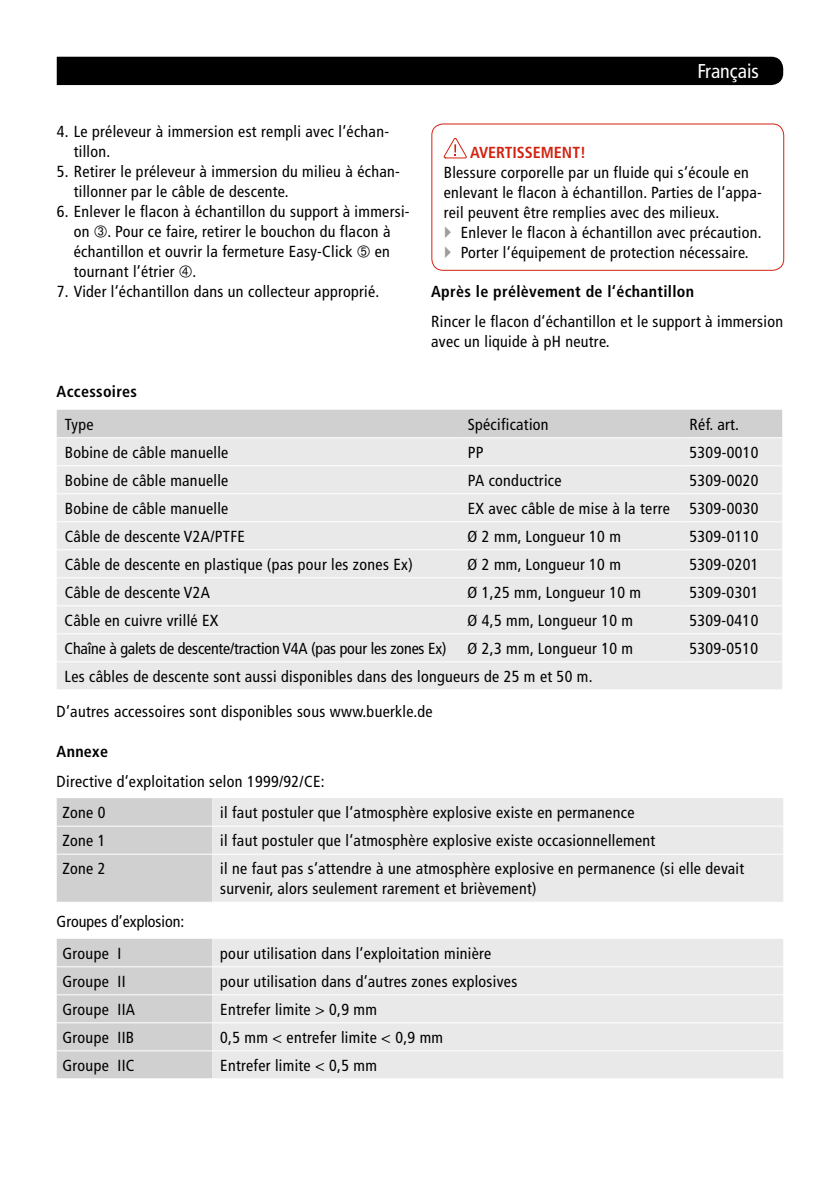
<style>
.page{position:relative;width:840px;height:1191px;background:#fff}
.page>*{position:absolute;margin:0;border:0;box-sizing:border-box;transform-origin:0 0}
.t1{font:condensed 20px "Frutiger";color:#fff}
.t2{font:condensed 16px/20px "Frutiger";letter-spacing:.02em;color:#000}
.t3{font:condensed 16px "Frutiger";letter-spacing:-.01em;color:#000}
.t4{font:700 condensed 16px "Frutiger";letter-spacing:.02em;color:#000}
.t5{font:condensed 16px "Frutiger";color:#000}
.t6{font:700 condensed 16px "Frutiger";color:#d32210}
</style>
<div class="page">
<div style="left:57px;top:57px;width:725px;height:28px;background:#000"></div>
<svg style="left:443px;top:138px;width:23px;height:20px"></svg>
<div style="left:431px;top:123px;width:352px;height:148px;border:1px solid #d32210;border-radius:11px"></div>
<div style="left:57px;top:410px;width:724px;height:27px;background:#d0d0d0"></div>
<div style="left:57px;top:438px;width:724px;height:251px;background:#e9e9e9"></div>
<hr style="left:57px;top:465px;width:402px;height:1px;background:#fff">
<hr style="left:459px;top:465px;width:222px;height:1px;background:#fff">
<hr style="left:681px;top:465px;width:100px;height:1px;background:#fff">
<hr style="left:57px;top:493px;width:402px;height:1px;background:#fff">
<hr style="left:459px;top:493px;width:222px;height:1px;background:#fff">
<hr style="left:681px;top:493px;width:100px;height:1px;background:#fff">
<hr style="left:57px;top:521px;width:402px;height:1px;background:#fff">
<hr style="left:459px;top:521px;width:222px;height:1px;background:#fff">
<hr style="left:681px;top:521px;width:100px;height:1px;background:#fff">
<hr style="left:57px;top:549px;width:402px;height:1px;background:#fff">
<hr style="left:459px;top:549px;width:222px;height:1px;background:#fff">
<hr style="left:681px;top:549px;width:100px;height:1px;background:#fff">
<hr style="left:57px;top:577px;width:402px;height:1px;background:#fff">
<hr style="left:459px;top:577px;width:222px;height:1px;background:#fff">
<hr style="left:681px;top:577px;width:100px;height:1px;background:#fff">
<hr style="left:57px;top:605px;width:402px;height:1px;background:#fff">
<hr style="left:459px;top:605px;width:222px;height:1px;background:#fff">
<hr style="left:681px;top:605px;width:100px;height:1px;background:#fff">
<hr style="left:57px;top:633px;width:402px;height:1px;background:#fff">
<hr style="left:459px;top:633px;width:222px;height:1px;background:#fff">
<hr style="left:681px;top:633px;width:100px;height:1px;background:#fff">
<hr style="left:57px;top:661px;width:402px;height:1px;background:#fff">
<hr style="left:459px;top:661px;width:222px;height:1px;background:#fff">
<hr style="left:681px;top:661px;width:100px;height:1px;background:#fff">
<div style="left:57px;top:798px;width:155px;height:103px;background:#d0d0d0"></div>
<div style="left:212px;top:798px;width:570px;height:103px;background:#e9e9e9"></div>
<hr style="left:57px;top:825px;width:155px;height:1px;background:#fff">
<hr style="left:212px;top:825px;width:570px;height:1px;background:#fff">
<hr style="left:57px;top:853px;width:155px;height:1px;background:#fff">
<hr style="left:212px;top:853px;width:570px;height:1px;background:#fff">
<div style="left:57px;top:939px;width:155px;height:139px;background:#d0d0d0"></div>
<div style="left:212px;top:939px;width:570px;height:139px;background:#e9e9e9"></div>
<hr style="left:57px;top:966px;width:155px;height:1px;background:#fff">
<hr style="left:212px;top:966px;width:570px;height:1px;background:#fff">
<hr style="left:57px;top:994px;width:155px;height:1px;background:#fff">
<hr style="left:212px;top:994px;width:570px;height:1px;background:#fff">
<hr style="left:57px;top:1022px;width:155px;height:1px;background:#fff">
<hr style="left:212px;top:1022px;width:570px;height:1px;background:#fff">
<hr style="left:57px;top:1050px;width:155px;height:1px;background:#fff">
<hr style="left:212px;top:1050px;width:570px;height:1px;background:#fff">
<p class="t2" style="left:74px;top:121px;width:317px;text-indent:-17px">4. Le préleveur à immersion est rempli avec l‘échan&shy;tillon.</p>
<p class="t2" style="left:74px;top:161px;width:327px;text-indent:-17px">5. Retirer le préleveur à immersion du milieu à échan&shy;tillonner par le câble de descente.</p>
<p class="t2" style="left:74px;top:201px;width:337px;text-indent:-17px">6. Enlever le flacon à échantillon du support à immersi&shy;on . Pour ce faire, retirer le bouchon du flacon à échantillon et ouvrir la fermeture Easy-Click</p>
<p class="t2" style="left:374px;top:241px;width:17px">en</p>
<p class="t2" style="left:74px;top:261px;width:124px">tournant l‘étrier .</p>
<p class="t2" style="left:57px;top:281px;width:324px">7. Vider l‘échantillon dans un collecteur approprié.</p>
<p class="t4" style="left:57px;top:382px;width:82px">Accessoires</p>
<p class="t1" style="left:697px;top:60px;width:63px">Français</p>
<p class="t6" style="left:470px;top:143px;width:117px">AVERTISSEMENT!</p>
<p class="t2" style="left:443px;top:163px;width:319px">Blessure corporelle par un fluide qui s‘écoule en enlevant le flacon à échantillon. Parties de l‘appa&shy;reil peuvent être remplies avec des milieux.</p>
<p class="t2" style="left:460px;top:223px;width:302px">Enlever le flacon à échantillon avec précaution.<br>Porter l‘équipement de protection nécessaire.</p>
<p class="t4" style="left:431px;top:282px;width:264px">Après le prélèvement de l‘échantillon</p>
<p class="t2" style="left:431px;top:311px;width:353px">Rincer le flacon d‘échantillon et le support à immersion avec un liquide à pH neutre.</p>
<p class="t2" style="left:65px;top:414px;width:30px">Type</p>
<p class="t2" style="left:467px;top:414px;width:82px">Spécification</p>
<p class="t2" style="left:689px;top:414px;width:51px">Réf. art.</p>
<p class="t2" style="left:65px;top:442px;width:165px">Bobine de câble manuelle</p>
<p class="t2" style="left:467px;top:442px;width:17px">PP</p>
<p class="t2" style="left:689px;top:442px;width:70px">5309-0010</p>
<p class="t2" style="left:65px;top:470px;width:165px">Bobine de câble manuelle</p>
<p class="t2" style="left:467px;top:470px;width:95px">PA conductrice</p>
<p class="t2" style="left:689px;top:470px;width:70px">5309-0020</p>
<p class="t2" style="left:65px;top:498px;width:165px">Bobine de câble manuelle</p>
<p class="t2" style="left:467px;top:498px;width:292px">EX avec câble de mise à la terre 5309-0030</p>
<p class="t2" style="left:65px;top:526px;width:182px">Câble de descente V2A/PTFE</p>
<p class="t2" style="left:467px;top:526px;width:155px">Ø 2 mm, Longueur 10 m</p>
<p class="t2" style="left:689px;top:526px;width:70px">5309-0110</p>
<p class="t2" style="left:65px;top:554px;width:349px">Câble de descente en plastique (pas pour les zones Ex)</p>
<p class="t2" style="left:467px;top:554px;width:155px">Ø 2 mm, Longueur 10 m</p>
<p class="t2" style="left:689px;top:554px;width:70px">5309-0201</p>
<p class="t2" style="left:65px;top:582px;width:147px">Câble de descente V2A</p>
<p class="t2" style="left:467px;top:582px;width:175px">Ø 1,25 mm, Longueur 10 m</p>
<p class="t2" style="left:689px;top:582px;width:70px">5309-0301</p>
<p class="t2" style="left:65px;top:610px;width:155px">Câble en cuivre vrillé EX</p>
<p class="t2" style="left:467px;top:610px;width:167px">Ø 4,5 mm, Longueur 10 m</p>
<p class="t2" style="left:689px;top:610px;width:70px">5309-0410</p>
<p class="t3" style="left:65px;top:639px;width:383px">Chaîne à galets de descente/traction V4A (pas pour les zones Ex)</p>
<p class="t2" style="left:467px;top:638px;width:167px">Ø 2,3 mm, Longueur 10 m</p>
<p class="t2" style="left:689px;top:638px;width:70px">5309-0510</p>
<p class="t2" style="left:65px;top:666px;width:529px">Les câbles de descente sont aussi disponibles dans des longueurs de 25 m et 50 m.</p>
<p class="t2" style="left:57px;top:701px;width:377px">D‘autres accessoires sont disponibles sous www.buerkle.de</p>
<p class="t4" style="left:57px;top:742px;width:53px">Annexe</p>
<p class="t2" style="left:57px;top:771px;width:269px">Directive d‘exploitation selon 1999/92/CE:</p>
<p class="t2" style="left:62px;top:802px;width:45px">Zone 0</p>
<p class="t2" style="left:220px;top:802px;width:415px">il faut postuler que l‘atmosphère explosive existe en permanence</p>
<p class="t2" style="left:62px;top:830px;width:45px">Zone 1</p>
<p class="t2" style="left:220px;top:830px;width:436px">il faut postuler que l‘atmosphère explosive existe occasionnellement</p>
<p class="t2" style="left:62px;top:858px;width:45px">Zone 2</p>
<p class="t2" style="left:220px;top:858px;width:525px">il ne faut pas s‘attendre à une atmosphère explosive en permanence (si elle devait survenir, alors seulement rarement et brièvement)</p>
<p class="t5" style="left:57px;top:912px;width:129px">Groupes d’explosion:</p>
<p class="t2" style="left:62px;top:943px;width:60px">Groupe I</p>
<p class="t2" style="left:220px;top:943px;width:272px">pour utilisation dans l‘exploitation minière</p>
<p class="t2" style="left:62px;top:971px;width:65px">Groupe II</p>
<p class="t2" style="left:220px;top:971px;width:298px">pour utilisation dans d‘autres zones explosives</p>
<p class="t2" style="left:62px;top:999px;width:74px">Groupe IIA</p>
<p class="t2" style="left:220px;top:999px;width:158px">Entrefer limite &gt; 0,9 mm</p>
<p class="t2" style="left:62px;top:1027px;width:73px">Groupe IIB</p>
<p class="t2" style="left:220px;top:1027px;width:224px">0,5 mm &lt; entrefer limite &lt; 0,9 mm</p>
<p class="t2" style="left:62px;top:1055px;width:73px">Groupe IIC</p>
<p class="t2" style="left:220px;top:1055px;width:158px">Entrefer limite &lt; 0,5 mm</p>
</div>
